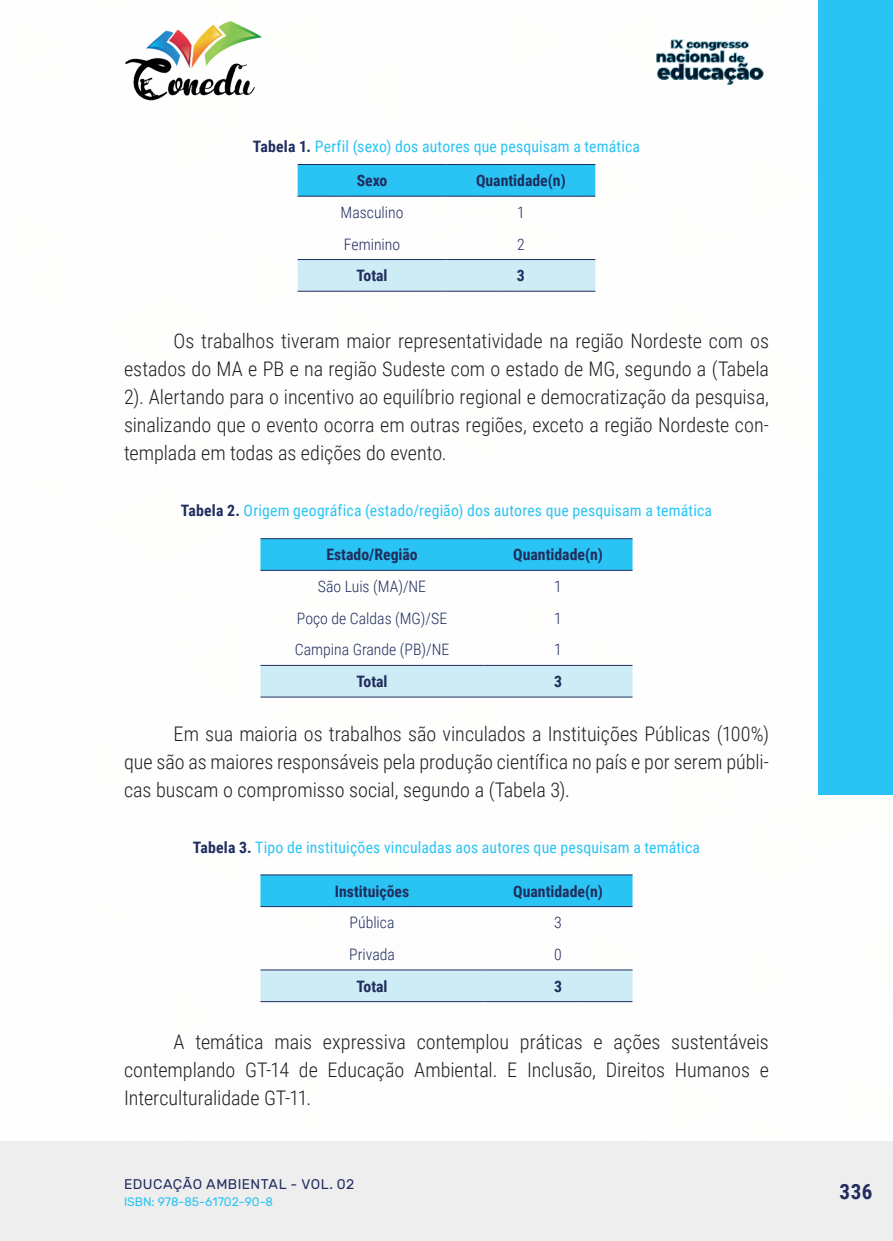
<style>
.page{position:relative;width:893px;height:1241px;background:#fff}
.page>*{position:absolute;margin:0;border:0;box-sizing:border-box;transform-origin:0 0}
.t1{font:700 21px "Roboto Condensed";color:#202d5e}
._9_CORPO{font:300 20.12px/28px "Roboto Condensed";color:#231f20;text-align:justify}
._14_LEGENDAS{font:15.75px "Roboto Condensed";letter-spacing:.01em;color:#29c4f3}
._20_CELULAS{font:300 15.75px "Roboto Condensed";color:#202d5e}
._20_CELULAS-2{font:700 15.75px "Roboto Condensed";color:#202d5e}
.t2{font:14px "Rubik";letter-spacing:.035em;color:#202d5e}
.t3{font:12.25px "Rubik";color:#29c4f3}
.s1{font-weight:700;color:#202d5e}
</style>
<div class="page">
<div style="left:0;top:1141px;width:893px;height:99px;background:#eeeeef"></div>
<div style="left:819px;top:0;width:74px;height:794px;background:#29c4f3"></div>
<img style="left:125px;top:20px;width:137px;height:81px">
<img style="left:656px;top:39px;width:108px;height:46px">
<div style="left:298px;top:165px;width:297px;height:31px;background:#29c4f3"></div>
<div style="left:298px;top:260px;width:297px;height:31px;background:#ceecf5"></div>
<hr style="left:298px;top:164px;width:148px;height:1px;background:#202d5e">
<hr style="left:446px;top:164px;width:149px;height:1px;background:#202d5e">
<hr style="left:298px;top:196px;width:148px;height:1px;background:#202d5e">
<hr style="left:446px;top:196px;width:149px;height:1px;background:#202d5e">
<hr style="left:298px;top:259px;width:148px;height:1px;background:#202d5e">
<hr style="left:446px;top:259px;width:149px;height:1px;background:#202d5e">
<hr style="left:298px;top:291px;width:148px;height:1px;background:#202d5e">
<hr style="left:446px;top:291px;width:149px;height:1px;background:#202d5e">
<div style="left:260px;top:539px;width:372px;height:31px;background:#29c4f3"></div>
<div style="left:260px;top:666px;width:372px;height:30px;background:#ceecf5"></div>
<hr style="left:260px;top:538px;width:224px;height:1px;background:#202d5e">
<hr style="left:484px;top:538px;width:148px;height:1px;background:#202d5e">
<hr style="left:260px;top:570px;width:224px;height:1px;background:#202d5e">
<hr style="left:484px;top:570px;width:148px;height:1px;background:#202d5e">
<hr style="left:260px;top:665px;width:224px;height:1px;background:#202d5e">
<hr style="left:484px;top:665px;width:148px;height:1px;background:#202d5e">
<hr style="left:260px;top:696px;width:224px;height:1px;background:#202d5e">
<hr style="left:484px;top:696px;width:148px;height:1px;background:#202d5e">
<div style="left:260px;top:875px;width:372px;height:31px;background:#29c4f3"></div>
<div style="left:260px;top:970px;width:372px;height:31px;background:#ceecf5"></div>
<hr style="left:260px;top:874px;width:224px;height:1px;background:#202d5e">
<hr style="left:484px;top:874px;width:148px;height:1px;background:#202d5e">
<hr style="left:260px;top:906px;width:224px;height:1px;background:#202d5e">
<hr style="left:484px;top:906px;width:148px;height:1px;background:#202d5e">
<hr style="left:260px;top:969px;width:224px;height:1px;background:#202d5e">
<hr style="left:484px;top:969px;width:148px;height:1px;background:#202d5e">
<hr style="left:260px;top:1001px;width:224px;height:1px;background:#202d5e">
<hr style="left:484px;top:1001px;width:148px;height:1px;background:#202d5e">
<p class="_14_LEGENDAS" style="left:253px;top:135px;width:389px"><span class="s1">Tabela 1.</span> Perfil (sexo) dos autores que pesquisam a temática</p>
<p class="_20_CELULAS-2" style="left:357px;top:170px;width:32px">Sexo</p>
<p class="_20_CELULAS-2" style="left:476px;top:170px;width:91px">Quantidade(n)</p>
<p class="_20_CELULAS" style="left:341px;top:201px;width:64px">Masculino</p>
<p class="_20_CELULAS" style="left:517px;top:201px;width:9px">1</p>
<p class="_20_CELULAS" style="left:344px;top:233px;width:58px">Feminino</p>
<p class="_20_CELULAS" style="left:517px;top:233px;width:9px">2</p>
<p class="_20_CELULAS-2" style="left:357px;top:264px;width:33px">Total</p>
<p class="_20_CELULAS-2" style="left:517px;top:264px;width:9px">3</p>
<p class="_9_CORPO" style="left:124px;top:326px;width:646px;text-indent:50px">Os trabalhos tiveram maior representatividade na região Nordeste com os estados do MA e PB e na região Sudeste com o estado de MG, segundo a (Tabela 2). Alertando para o incentivo ao equilíbrio regional e democratização da pesquisa, sinalizando que o evento ocorra em outras regiões, exceto a região Nordeste con&shy;templada em todas as edições do evento.</p>
<p class="_14_LEGENDAS" style="left:181px;top:499px;width:533px"><span class="s1">Tabela 2.</span> Origem geográfica (estado/região) dos autores que pesquisam a temática</p>
<p class="_20_CELULAS-2" style="left:326px;top:543px;width:93px">Estado/Região</p>
<p class="_20_CELULAS-2" style="left:513px;top:543px;width:91px">Quantidade(n)</p>
<p class="_20_CELULAS" style="left:318px;top:575px;width:110px">São Luis (MA)/NE</p>
<p class="_20_CELULAS" style="left:554px;top:575px;width:9px">1</p>
<p class="_20_CELULAS" style="left:297px;top:607px;width:152px">Poço de Caldas (MG)/SE</p>
<p class="_20_CELULAS" style="left:554px;top:607px;width:9px">1</p>
<p class="_20_CELULAS" style="left:295px;top:638px;width:156px">Campina Grande (PB)/NE</p>
<p class="_20_CELULAS" style="left:554px;top:638px;width:9px">1</p>
<p class="_20_CELULAS-2" style="left:357px;top:670px;width:33px">Total</p>
<p class="_20_CELULAS-2" style="left:554px;top:670px;width:9px">3</p>
<p class="_9_CORPO" style="left:124px;top:718px;width:646px;text-indent:50px">Em sua maioria os trabalhos são vinculados a Instituições Públicas (100%) que são as maiores responsáveis pela produção científica no país e por serem públi&shy;cas buscam o compromisso social, segundo a (Tabela 3).</p>
<p class="_14_LEGENDAS" style="left:193px;top:835px;width:509px"><span class="s1">Tabela 3.</span> Tipo de instituições vinculadas aos autores que pesquisam a temática</p>
<p class="_20_CELULAS-2" style="left:335px;top:879px;width:76px">Instituições</p>
<p class="_20_CELULAS-2" style="left:513px;top:879px;width:91px">Quantidade(n)</p>
<p class="_20_CELULAS" style="left:350px;top:911px;width:46px">Pública</p>
<p class="_20_CELULAS" style="left:554px;top:911px;width:9px">3</p>
<p class="_20_CELULAS" style="left:349px;top:943px;width:47px">Privada</p>
<p class="_20_CELULAS" style="left:554px;top:943px;width:9px">0</p>
<p class="_20_CELULAS-2" style="left:357px;top:974px;width:33px">Total</p>
<p class="_20_CELULAS-2" style="left:554px;top:974px;width:9px">3</p>
<p class="_9_CORPO" style="left:124px;top:1026px;width:646px;text-indent:50px">A temática mais expressiva contemplou práticas e ações sustentáveis contemplando GT-14 de Educação Ambiental. E Inclusão, Direitos Humanos e Interculturalidade GT-11.</p>
<p class="t2" style="left:124px;top:1175px;width:232px">EDUCAÇÃO AMBIENTAL - VOL. 02</p>
<p class="t3" style="left:124px;top:1194px;width:151px">ISBN: 978-85-61702-90-8</p>
<p class="t1" style="left:839px;top:1176px;width:34px">336</p>
</div>
